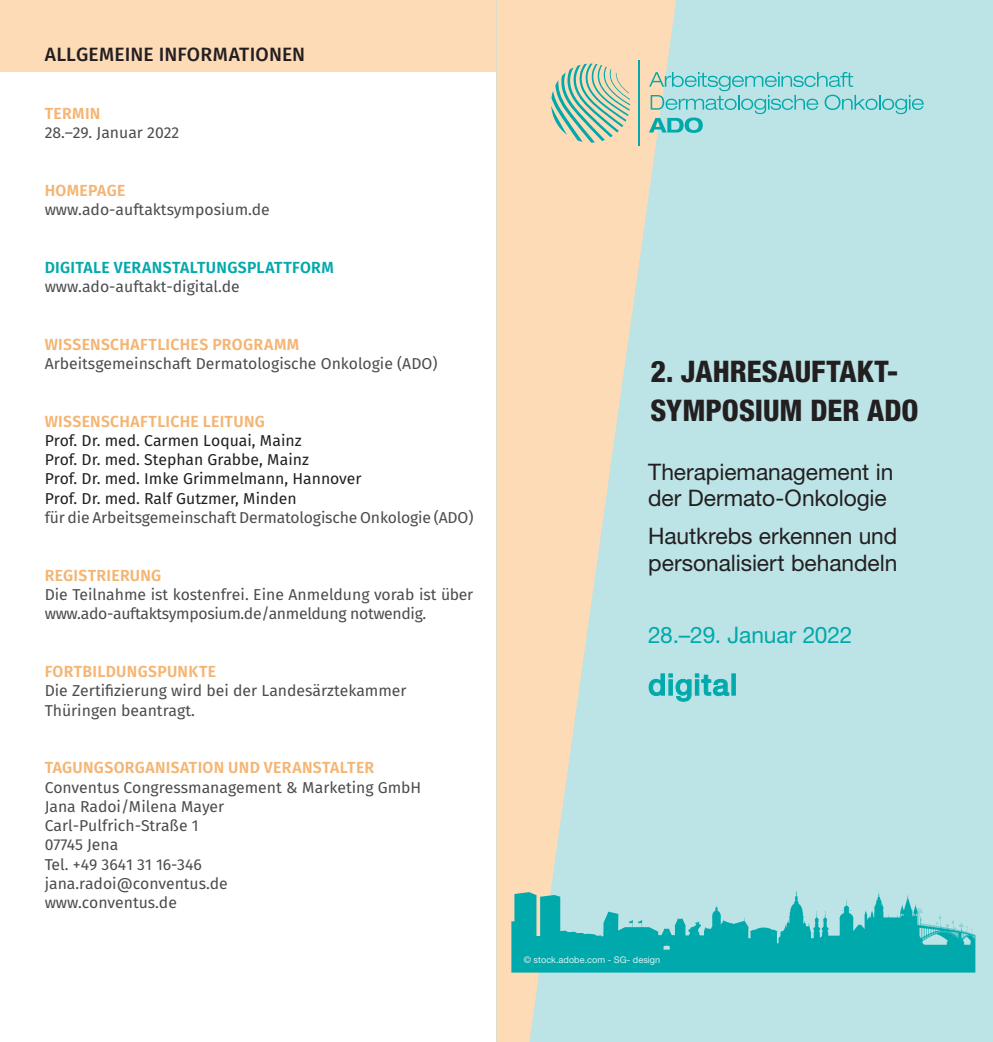
<style>
.page{position:relative;width:993px;height:1042px;background:#fff}
.page>*{position:absolute;margin:0;border:0;box-sizing:border-box;transform-origin:0 0}
.t1{font:800 condensed 29.75px/39px "Helvetica Neue LT Pro";color:#231f20}
.t2{font:500 29.75px "Helvetica Neue LT Std";letter-spacing:.03em;color:#00a9ab}
.t3{font:22.75px/26.2px "Helvetica Neue LT Std";letter-spacing:-.005em;color:#231f20}
.t4{font:22.75px "Helvetica Neue LT Std";letter-spacing:-.005em;color:#00a9ab}
.t5{font:500 19.25px "Fira Sans";letter-spacing:.01em;color:#231f20}
.t6{font:600 16.1px "Fira Sans";letter-spacing:.02em;color:#f4b574}
.t7{font:600 16.1px "Fira Sans";letter-spacing:.02em;color:#00a9ab}
.t8{font:15.75px/19.2px "Fira Sans";color:#4b4c4d}
.t9{font:15.75px/19.2px "Fira Sans";color:#231f20}
.t10{font:15.75px/19.2px "Fira Sans";letter-spacing:-.02em;color:#4b4c4d}
.t11{font:9.1px "Helvetica Neue LT Std";color:#fff}
.s1{font-size:28px}
</style>
<div class="page">
<div style="left:0;top:0;width:496px;height:72px;background:#fddbb7"></div>
<div style="left:496px;top:0;width:496px;height:1042px;background:#bce3e5"></div>
<svg style="left:496px;top:0;width:180px;height:1042px;fill:#fddbb7"></svg>
<svg style="left:511px;top:891px;width:464px;height:81px"></svg>
<svg style="left:648px;top:673px;width:81px;height:29px"></svg>
<hr style="left:638px;top:60px;width:1px;height:86px;background:#00a9ab">
<svg style="left:648px;top:72px;width:275px;height:61px"></svg>
<svg style="left:551px;top:64px;width:79px;height:79px;background:#b6ccb3"></svg>
<p class="t5" style="left:45px;top:39px;width:262px">ALLGEMEINE I NFORMATIONEN</p>
<p class="t6" style="left:45px;top:100px;width:57px">TERMIN</p>
<p class="t8" style="left:45px;top:122px;width:136px">28.–29. Januar 2022</p>
<p class="t6" style="left:45px;top:177px;width:82px">HOMEPAGE</p>
<p class="t8" style="left:45px;top:199px;width:227px">www.ado-auftaktsymposium.de</p>
<p class="t7" style="left:45px;top:254px;width:291px">DIGITALE VERANSTALTUNGSPLATTFORM</p>
<p class="t8" style="left:45px;top:276px;width:197px">www.ado-auftakt-digital.de</p>
<p class="t6" style="left:45px;top:331px;width:256px">WISSENSCHAFTLICHES PROGRAMM</p>
<p class="t8" style="left:45px;top:353px;width:394px">Arbeitsgemeinschaft Dermatologische Onkologie (ADO)</p>
<p class="t6" style="left:45px;top:408px;width:222px">WISSENSCHAFTLICHE LEITUNG</p>
<p class="t9" style="left:45px;top:430px;width:318px">Prof. Dr. med. Carmen Loquai, Mainz<br>Prof. Dr. med. Stephan Grabbe, Mainz<br>Prof. Dr. med. Imke Grimmelmann, Hannover Prof. Dr. med. Ralf Gutzmer, Minden</p>
<p class="t8" style="left:45px;top:507px;width:430px">für die Arbeitsgemeinschaft Dermatologische Onkologie (ADO)</p>
<p class="t6" style="left:45px;top:562px;width:118px">REGISTRIERUNG</p>
<p class="t10" style="left:45px;top:584px;width:430px">Die Teilnahme ist kostenfrei. Eine Anmeldung vorab ist über www.ado-auftaktsymposium.de/anmeldung notwendig.</p>
<p class="t6" style="left:45px;top:658px;width:173px">FORTBILDUNGSPUNKTE</p>
<p class="t8" style="left:45px;top:681px;width:363px">Die Zertifizierung wird bei der Landesärztekammer<br>Thüringen beantragt.</p>
<p class="t6" style="left:45px;top:754px;width:331px">TAGUNGSORGANISATION UND VERANSTALTER</p>
<p class="t8" style="left:45px;top:777px;width:378px">Conventus Congressmanagement &amp; Marketing GmbH<br>Jana Radoi/Milena Mayer<br>Carl-Pulfrich-Straße 1<br>07745 Jena<br>Tel. +49 3641 31 16-346<br>jana.radoi@conventus.de<br>www.conventus.de</p>
<h1 class="t1" style="left:650px;top:352px;width:249px">2<span class="s1">.</span> JAHRESAUFTAKT-<br>SYMPOSIUM DER ADO</h1>
<h2 class="t3" style="left:648px;top:458px;width:246px">Therapiemanagement in der Dermato-Onkologie</h2>
<h2 class="t3" style="left:648px;top:523px;width:250px">Hautkrebs erkennen und personalisiert behandeln</h2>
<h2 class="t4" style="left:648px;top:621px;width:206px">28.–29. Januar 2022</h2>
<h1 class="t2" style="left:648px;top:667px;width:90px">digital</h1>
<p class="t11" style="left:523px;top:955px;width:138px">© stock.adobe.com - SG- design</p>
</div>
